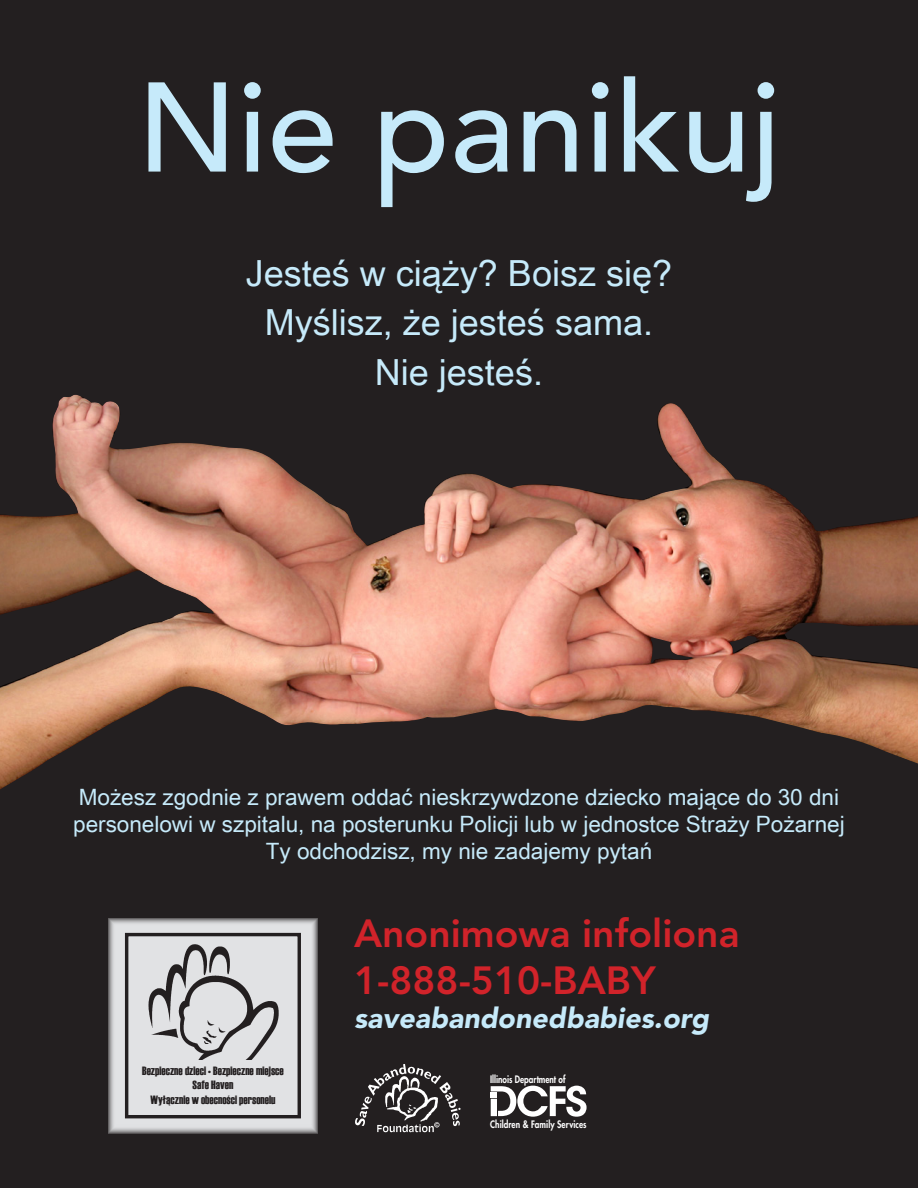
<style>
.page{position:relative;width:918px;height:1188px;background:#231f20}
.page>*{position:absolute;margin:0;border:0;box-sizing:border-box;transform-origin:0 0}
.t1{font:500 126px "Avenir";color:#c6eafa}
.t2{font:800 39px "Avenir";color:#d1232a}
.t3{font:36px "Arial Unicode MS";color:#c6eafa}
.t4{font:italic 900 28.5px "Avenir";color:#c6eafa}
.t5{font:22.5px "Arial Unicode MS";color:#c6eafa}
.t6{font:12px "Haettenschweiler";color:#231f20}
.t7{font:800 10.05px "Futura";letter-spacing:.01em;color:#fff;scale:.82 1}
</style>
<div class="page">
<div style="left:108px;top:918px;width:210px;height:215px;background:#e1e2e4"></div>
<div style="left:125px;top:933px;width:176px;height:185px;border:3px solid #231f20"></div>
<img style="left:148px;top:944px;width:131px;height:115px">
<img style="left:355px;top:1064px;width:106px;height:69px">
<img style="left:0;top:395px;width:918px;height:395px">
<svg style="left:491px;top:1086px;width:96px;height:31px"></svg>
<p class="t1" style="left:137px;top:55px;width:645px">Nie panikuj</p>
<p class="t3" style="left:246px;top:247px;width:428px">Jesteś w ciąży? Boisz się?</p>
<p class="t3" style="left:265px;top:297px;width:390px">Myślisz, że jesteś sama.</p>
<p class="t3" style="left:375px;top:346px;width:170px">Nie jesteś.</p>
<p class="t5" style="left:79px;top:781px;width:762px">Możesz zgodnie z prawem oddać nieskrzywdzone dziecko mające do 30 dni</p>
<p class="t5" style="left:73px;top:808px;width:773px">personelowi w szpitalu, na posterunku Policji lub w jednostce Straży Pożarnej</p>
<p class="t5" style="left:266px;top:835px;width:388px">Ty odchodzisz, my nie zadajemy pytań</p>
<p class="t6" style="left:142px;top:1062px;width:143px">Bezpieczne dzieci • Bezpieczne miejsce</p>
<p class="t6" style="left:193px;top:1077px;width:42px">Safe Haven</p>
<p class="t6" style="left:150px;top:1091px;width:127px">Wyłącznie w obecności personelu</p>
<p class="t2" style="left:354px;top:910px;width:387px">Anonimowa infoliona</p>
<p class="t2" style="left:354px;top:957px;width:303px">1-888-510-BABY</p>
<p class="t4" style="left:354px;top:1001px;width:357px">saveabandonedbabies.org</p>
<p class="t7" style="left:490px;top:1073px;width:93px">Illinois Department of</p>
<p class="t7" style="left:490px;top:1118px;width:119px">Children &amp; Family Services</p>
</div>
